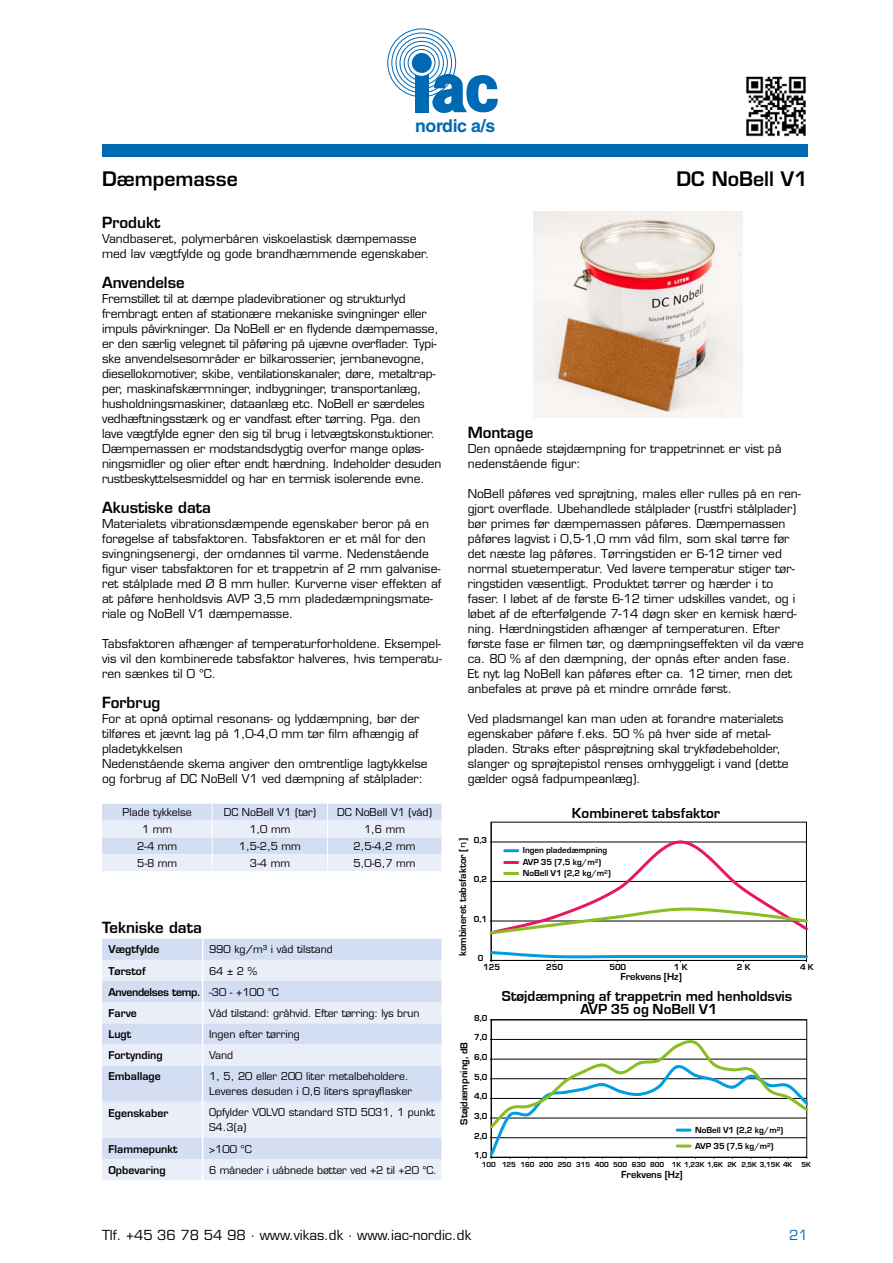
<style>
.page{position:relative;width:893px;height:1263px;background:#fff}
.page>*{position:absolute;margin:0;border:0;box-sizing:border-box;transform-origin:0 0}
.t1{font:600 19.5px "Eurostile";color:#000}
.t2{font:700 17.7px "Helvetica";letter-spacing:-.02em;color:#006ab3}
.t3{font:700 15px/13.5px "Eurostile";color:#000;text-align:center}
.t4{font:600 15px "Eurostile";color:#000}
.t5{font:13.5px "Eurostile";color:#000}
.t6{font:13.5px "Eurostile";color:#006bb5}
.t7{font:12px/15px "Eurostile";color:#000}
.t8{font:10.5px/15px "Eurostile";color:#000}
.t9{font:600 10.5px/21.1px "Eurostile";color:#000}
.t10{font:700 10.5px "Eurostile";color:#000}
.t11{font:700 9px/11.4px "Eurostile";color:#000}
.t12{font:700 7.5px "Eurostile";letter-spacing:-.01em;color:#000}
.s1{font-weight:400}
</style>
<div class="page">
<img style="left:746px;top:76px;width:60px;height:61px">
<svg style="left:102px;top:804px;width:339px;height:67px;background:#dfe6f5"></svg>
<div style="left:102px;top:939px;width:339px;height:21px;background:#d4def2"></div>
<svg style="left:102px;top:960px;width:339px;height:220px;background:#e0e6f5"></svg>
<svg style="left:202px;top:939px;width:1px;height:126px"></svg>
<hr style="left:202px;top:1065px;width:1px;height:37px;background:#fff">
<hr style="left:202px;top:1102px;width:1px;height:36px;background:#fff">
<svg style="left:202px;top:1138px;width:1px;height:42px"></svg>
<img style="left:534px;top:211px;width:208px;height:206px">
<hr style="left:491px;top:822px;width:1px;height:138px;background:#000">
<hr style="left:491px;top:960px;width:315px;height:1px;background:#000">
<svg style="left:489px;top:949px;width:131px;height:13px"></svg>
<hr style="left:617px;top:955px;width:63px;height:3px;background:#009ddf">
<hr style="left:680px;top:955px;width:63px;height:3px;background:#009ddf">
<hr style="left:743px;top:955px;width:63px;height:3px;background:#009ddf">
<svg style="left:489px;top:839px;width:319px;height:97px"></svg>
<hr style="left:491px;top:1020px;width:1px;height:137px;background:#000">
<svg style="left:489px;top:1038px;width:320px;height:121px"></svg>
<div style="left:102px;top:145px;width:706px;height:12px;background:#0069b4"></div>
<svg style="left:387px;top:29px;width:111px;height:84px"></svg>
<div style="left:412px;top:53px;width:20px;height:20px;background:#0069b4;border-radius:50%"></div>
<h2 class="t2" style="left:415px;top:115px;width:82px">nordic a/s</h2>
<h1 class="t1" style="left:102px;top:166px;width:137px">Dæmpemasse</h1>
<h1 class="t1" style="left:677px;top:166px;width:133px">DC NoBell V1</h1>
<p class="t4" style="left:102px;top:213px;width:60px">Produkt</p>
<p class="t7" style="left:102px;top:231px;width:329px">Vandbaseret, polymerbåren viskoelastisk dæmpemasse med lav vægtfylde og gode brandhæmmende egenskaber.</p>
<p class="t4" style="left:102px;top:273px;width:84px">Anvendelse</p>
<p class="t7" style="left:102px;top:291px;width:341px">Fremstillet til at dæmpe pladevibrationer og strukturlyd frembragt enten af stationære mekaniske svingninger eller impuls påvirkninger. Da NoBell er en flydende dæmpemasse, er den særlig velegnet til påføring på ujævne overflader. Typi&shy;ske anvendelsesområder er bilkarosserier, jernbanevogne, diesellokomotiver, skibe, ventilationskanaler, døre, metaltrap&shy;per, maskinafskærmninger, indbygninger, transportanlæg, husholdningsmaskiner, dataanlæg etc. NoBell er særdeles vedhæftningsstærk og er vandfast efter tørring. Pga. den lave vægtfylde egner den sig til brug i letvægtskonstuktioner.<br>Dæmpemassen er modstandsdygtig overfor mange opløs&shy;ningsmidler og olier efter endt hærdning. Indeholder desuden rustbeskyttelsesmiddel og har en termisk isolerende evne.</p>
<p class="t4" style="left:102px;top:498px;width:111px">Akustiske data</p>
<p class="t7" style="left:102px;top:516px;width:341px">Materialets vibrationsdæmpende egenskaber beror på en forøgelse af tabsfaktoren. Tabsfaktoren er et mål for den svingningsenergi, der omdannes til varme. Nedenstående figur viser tabsfaktoren for et trappetrin af 2 mm galvanise&shy;ret stålplade med Ø 8 mm huller. Kurverne viser effekten af at påføre henholdsvis AVP 3,5 mm pladedæmpningsmate&shy;riale og NoBell V1 dæmpemasse.</p>
<p class="t7" style="left:102px;top:636px;width:341px;text-align:justify">Tabsfaktoren afhænger af temperaturforholdene. Eksempel&shy;vis vil den kombinerede tabsfaktor halveres, hvis temperatu&shy;ren sænkes til 0 °C.</p>
<p class="t4" style="left:102px;top:693px;width:60px">Forbrug</p>
<p class="t7" style="left:102px;top:711px;width:327px">For at opnå optimal resonans- og lyddæmpning, bør der tilføres et jævnt lag på 1,0-4,0 mm tør film afhængig af pladetykkelsen<br>Nedenstående skema angiver den omtrentlige lagtykkelse og forbrug af DC NoBell V1 ved dæmpning af stålplader:</p>
<p class="t8" style="left:123px;top:805px;width:71px">Plade tykkelse</p>
<p class="t8" style="left:224px;top:805px;width:94px">DC NoBell V1 (tør)</p>
<p class="t8" style="left:337px;top:805px;width:96px">DC NoBell V1 (våd)</p>
<p class="t8" style="left:142px;top:822px;width:32px">1 mm</p>
<p class="t8" style="left:249px;top:822px;width:43px">1,0 mm</p>
<p class="t8" style="left:364px;top:822px;width:43px">1,6 mm</p>
<p class="t8" style="left:137px;top:839px;width:42px">2-4 mm</p>
<p class="t8" style="left:239px;top:839px;width:63px">1,5-2,5 mm</p>
<p class="t8" style="left:354px;top:839px;width:63px">2,5-4,2 mm</p>
<p class="t8" style="left:137px;top:855px;width:42px">5-8 mm</p>
<p class="t8" style="left:250px;top:855px;width:42px">3-4 mm</p>
<p class="t8" style="left:354px;top:855px;width:63px">5,0-6,7 mm</p>
<p class="t4" style="left:468px;top:423px;width:67px">Montage</p>
<p class="t7" style="left:468px;top:441px;width:315px">Den opnåede støjdæmpning for trappetrinnet er vist på nedenstående figur:</p>
<p class="t7" style="left:468px;top:486px;width:338px">NoBell påføres ved sprøjtning, males eller rulles på en ren&shy;gjort overflade. Ubehandlede stålplader (rustfri stålplader) bør primes før dæmpemassen påføres. Dæmpemassen påføres lagvist i 0,5-1,0 mm våd film, som skal tørre før det næste lag påføres. Tørringstiden er 6-12 timer ved normal stuetemperatur. Ved lavere temperatur stiger tør&shy;ringstiden væsentligt. Produktet tørrer og hærder i to faser. I løbet af de første 6-12 timer udskilles vandet, og i løbet af de efterfølgende 7-14 døgn sker en kemisk hærd&shy;ning. Hærdningstiden afhænger af temperaturen. Efter første fase er filmen tør, og dæmpningseffekten vil da være ca. 80 % af den dæmpning, der opnås efter anden fase.<br>Et nyt lag NoBell kan påføres efter ca. 12 timer, men det anbefales at prøve på et mindre område først.</p>
<p class="t7" style="left:468px;top:711px;width:322px">Ved pladsmangel kan man uden at forandre materialets egenskaber påføre f.eks. 50 % på hver side af metal&shy;pladen. Straks efter påsprøjtning skal trykfødebeholder, slanger og sprøjtepistol renses omhyggeligt i vand (dette gælder også fadpumpeanlæg).</p>
<p class="t3" style="left:572px;top:806px;width:150px">Kombineret tabsfaktor</p>
<p class="t11" style="left:474px;top:834px;width:15px">0,3</p>
<p class="t10" style="left:457px;top:956px;width:120px;rotate:-90deg">kombineret tabsfaktor [ ]</p>
<p class="t11" style="left:523px;top:845px;width:90px">Ingen pladedæmpning<br>AVP 35 (7,5 kg/m<sup>2</sup>)<br>NoBell V1 (2,2 kg/m<sup>2</sup>)</p>
<p class="t3" style="left:502px;top:989px;width:292px">Støjdæmpning af trappetrin med henholdsvis<br>AVP 35 og NoBell V1</p>
<p class="t11" style="left:474px;top:874px;width:15px">0,2</p>
<p class="t11" style="left:474px;top:913px;width:15px">0,1</p>
<p class="t4" style="left:102px;top:918px;width:101px">Tekniske data</p>
<p class="t9" style="left:108px;top:939px;width:53px">Vægtfylde</p>
<p class="t8" style="left:209px;top:942px;width:125px">990 kg/m³ i våd tilstand</p>
<p class="t9" style="left:108px;top:960px;width:39px">Tørstof</p>
<p class="t11" style="left:478px;top:953px;width:7px">0</p>
<p class="t11" style="left:483px;top:962px;width:18px">125</p>
<p class="t11" style="left:546px;top:962px;width:18px">250</p>
<p class="t11" style="left:609px;top:962px;width:18px">500</p>
<p class="t11" style="left:674px;top:962px;width:15px">1 K</p>
<p class="t11" style="left:737px;top:962px;width:15px">2 K</p>
<p class="t11" style="left:800px;top:962px;width:15px">4 K</p>
<p class="t10" style="left:620px;top:970px;width:63px">Frekvens [Hz]</p>
<p class="t9" style="left:108px;top:960px;width:172px;text-indent:101px"><span class="s1">64 ± 2 %<br></span>Anvendelses temp. <span class="s1">-30 - +100 °C<br></span>Farve</p>
<p class="t8" style="left:209px;top:1005px;width:212px">Våd tilstand: gråhvid. Efter tørring: lys brun</p>
<p class="t11" style="left:474px;top:1012px;width:15px">8,0</p>
<p class="t9" style="left:108px;top:1023px;width:24px">Lugt</p>
<p class="t8" style="left:209px;top:1027px;width:92px">Ingen efter tørring</p>
<p class="t9" style="left:108px;top:1045px;width:56px">Fortynding</p>
<p class="t8" style="left:209px;top:1048px;width:26px">Vand</p>
<p class="t9" style="left:108px;top:1066px;width:54px">Emballage</p>
<p class="t8" style="left:209px;top:1069px;width:204px">1, 5, 20 eller 200 liter metalbeholdere.<br>Leveres desuden i 0,6 liters sprayflasker</p>
<p class="t9" style="left:108px;top:1102px;width:61px">Egenskaber</p>
<p class="t8" style="left:209px;top:1105px;width:227px">Opfylder VOLVO standard STD 5031, 1 punkt<br>S4.3(a)</p>
<p class="t9" style="left:108px;top:1138px;width:71px">Flammepunkt</p>
<p class="t8" style="left:209px;top:1141px;width:44px">&gt;100 °C</p>
<p class="t9" style="left:108px;top:1159px;width:59px">Opbevaring</p>
<p class="t8" style="left:209px;top:1162px;width:229px">6 måneder i uåbnede bøtter ved +2 til +20 °C.</p>
<p class="t11" style="left:474px;top:1032px;width:15px">7,0</p>
<p class="t10" style="left:458px;top:1124px;width:84px;rotate:-90deg">Støjdæmpning, dB</p>
<p class="t11" style="left:474px;top:1051px;width:15px">6,0</p>
<p class="t11" style="left:474px;top:1071px;width:15px">5,0</p>
<p class="t11" style="left:474px;top:1091px;width:15px">4,0</p>
<p class="t11" style="left:474px;top:1110px;width:15px">3,0</p>
<p class="t11" style="left:474px;top:1130px;width:15px">2,0</p>
<p class="t11" style="left:474px;top:1150px;width:15px">1,0</p>
<p class="t11" style="left:695px;top:1122px;width:90px;line-height:15.9px">NoBell V1 (2,2 kg/m<sup>2</sup>)<br>AVP 35 (7,5 kg/m<sup>2</sup>)</p>
<p class="t12" style="left:482px;top:1160px;width:331px">100 125 160 200 250 315 400 500 630 800 1K 1,23K 1,6K 2K 2,5K 3,15K 4K 5K</p>
<p class="t10" style="left:621px;top:1169px;width:63px">Frekvens [Hz]</p>
<p class="t5" style="left:102px;top:1226px;width:371px">Tlf. +45 36 78 54 98 · www.vikas.dk · www.iac-nordic.dk</p>
<p class="t6" style="left:789px;top:1226px;width:20px">21</p>
</div>
